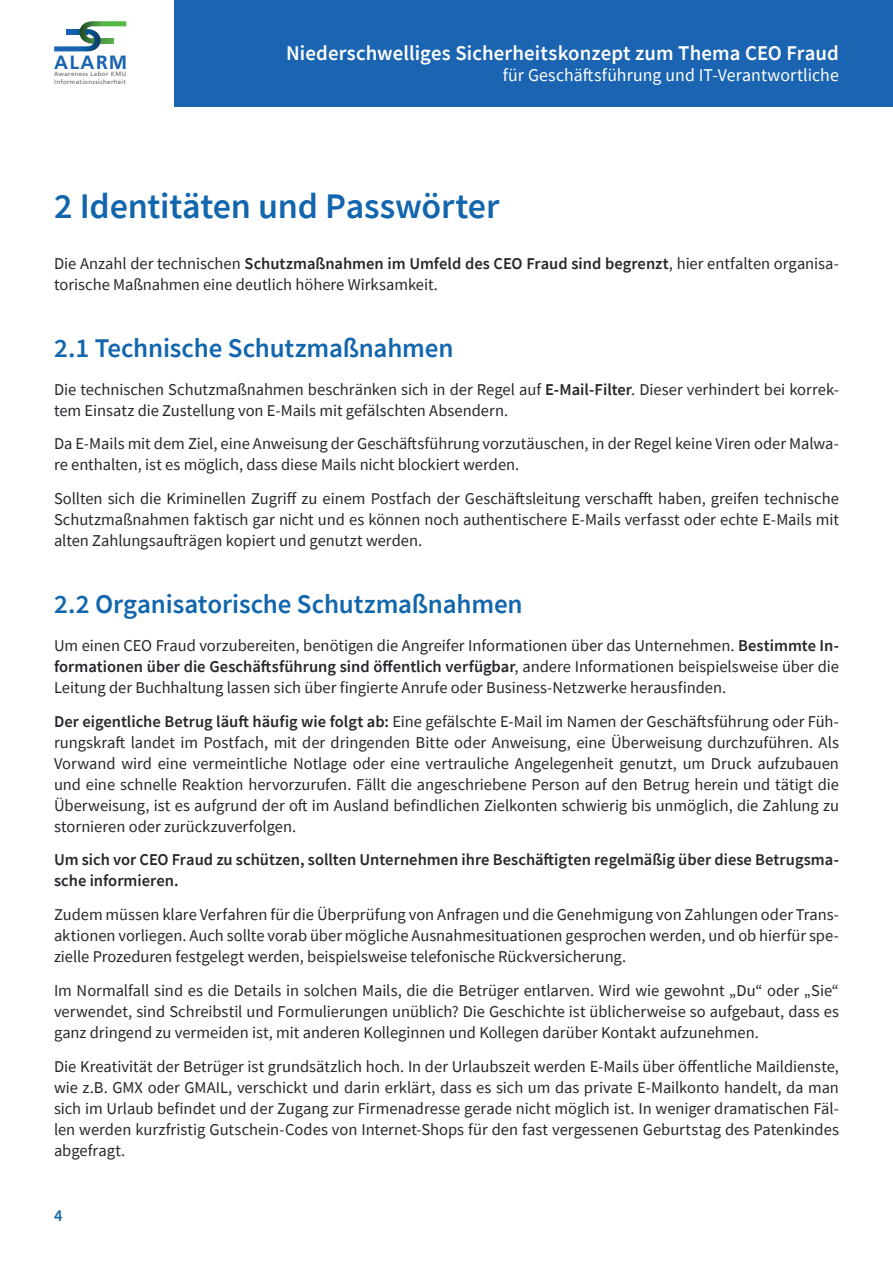
<style>
.page{position:relative;width:893px;height:1263px;background:#fff}
.page>*{position:absolute;margin:0;border:0;box-sizing:border-box;transform-origin:0 0}
.heading1{font:600 36px "Source Sans Pro";letter-spacing:-.005em;color:#1266ad}
.heading2{font:600 27px "Source Sans Pro";letter-spacing:-.005em;color:#1266ad}
.t1{font:600 21px "Source Sans Pro";letter-spacing:.005em;color:#fff}
.t2{font:700 20.1px "Frutiger";letter-spacing:.06em;color:#1964b1}
.t3{font:18px "Source Sans Pro";letter-spacing:.005em;color:#fff}
.Normal_11_pt{font:16.5px/21px "Source Sans Pro";color:#25272c;text-align:justify}
.Normal_11_pt-2{font:600 16.5px/21px "Source Sans Pro";color:#25272c}
.t4{font:600 16.5px "Source Sans Pro";color:#1266ad}
.t5{font:6.45px "Frutiger";letter-spacing:.06em;color:#5d6162}
.s1{font-weight:600}
</style>
<div class="page">
<svg style="left:54px;top:21px;width:72px;height:30px"></svg>
<div style="left:174px;top:0;width:719px;height:106px;background:#1a64b1"></div>
<p class="t2" style="left:54px;top:50px;width:75px">ALARM</p>
<p class="t5" style="left:54px;top:78px;width:73px">Informationssicherheit</p>
<p class="t5" style="left:54px;top:70px;width:73px">Awareness Labor KMU</p>
<p class="t1" style="left:286px;top:39px;width:554px">Niederschwelliges Sicherheitskonzept zum Thema CEO Fraud</p>
<p class="t3" style="left:503px;top:63px;width:338px">für Geschäftsführung und IT-Verantwortliche</p>
<p class="heading1" style="left:54px;top:183px;width:447px">2 Identitäten und Passwörter</p>
<p class="Normal_11_pt" style="left:54px;top:253px;width:786px">Die Anzahl der technischen <span class="s1">Schutzmaßnahmen im Umfeld des CEO Fraud sind begrenzt</span>, hier entfalten organisa&shy;torische Maßnahmen eine deutlich höhere Wirksamkeit.</p>
<p class="heading2" style="left:54px;top:330px;width:401px">2.1 Technische Schutzmaßnahmen</p>
<p class="Normal_11_pt" style="left:54px;top:379px;width:786px">Die technischen Schutzmaßnahmen beschränken sich in der Regel auf <span class="s1">E-Mail-Filter</span>. Dieser verhindert bei korrek&shy;tem Einsatz die Zustellung von E-Mails mit gefälschten Absendern.</p>
<p class="Normal_11_pt" style="left:54px;top:433px;width:786px">Da E-Mails mit dem Ziel, eine Anweisung der Geschäftsführung vorzutäuschen, in der Regel keine Viren oder Malwa&shy;re enthalten, ist es möglich, dass diese Mails nicht blockiert werden.</p>
<p class="Normal_11_pt" style="left:54px;top:488px;width:786px">Sollten sich die Kriminellen Zugriff zu einem Postfach der Geschäftsleitung verschafft haben, greifen technische Schutzmaßnahmen faktisch gar nicht und es können noch authentischere E-Mails verfasst oder echte E-Mails mit alten Zahlungsaufträgen kopiert und genutzt werden.</p>
<p class="heading2" style="left:54px;top:586px;width:470px">2.2 Organisatorische Schutzmaßnahmen</p>
<p class="Normal_11_pt" style="left:54px;top:635px;width:786px">Um einen CEO Fraud vorzubereiten, benötigen die Angreifer Informationen über das Unternehmen. <span class="s1">Bestimmte In&shy;formationen über die Geschäftsführung sind öffentlich verfügbar</span>, andere Informationen beispielsweise über die Leitung der Buchhaltung lassen sich über fingierte Anrufe oder Business-Netzwerke herausfinden.</p>
<p class="Normal_11_pt" style="left:54px;top:710px;width:786px"><span class="s1">Der eigentliche Betrug läuft häufig wie folgt ab:</span> Eine gefälschte E-Mail im Namen der Geschäftsführung oder Füh&shy;rungskraft landet im Postfach, mit der dringenden Bitte oder Anweisung, eine Überweisung durchzuführen. Als Vorwand wird eine vermeintliche Notlage oder eine vertrauliche Angelegenheit genutzt, um Druck aufzubauen und eine schnelle Reaktion hervorzurufen. Fällt die angeschriebene Person auf den Betrug herein und tätigt die Überweisung, ist es aufgrund der oft im Ausland befindlichen Zielkonten schwierig bis unmöglich, die Zahlung zu stornieren oder zurückzuverfolgen.</p>
<p class="Normal_11_pt-2" style="left:54px;top:849px;width:786px">Um sich vor CEO Fraud zu schützen, sollten Unternehmen ihre Beschäftigten regelmäßig über diese Betrugsma&shy;sche informieren.</p>
<p class="Normal_11_pt" style="left:54px;top:904px;width:786px">Zudem müssen klare Verfahren für die Überprüfung von Anfragen und die Genehmigung von Zahlungen oder Trans&shy;aktionen vorliegen. Auch sollte vorab über mögliche Ausnahmesituationen gesprochen werden, und ob hierfür spe&shy;zielle Prozeduren festgelegt werden, beispielsweise telefonische Rückversicherung.</p>
<p class="Normal_11_pt" style="left:54px;top:980px;width:786px">Im Normalfall sind es die Details in solchen Mails, die die Betrüger entlarven. Wird wie gewohnt „Du“ oder „Sie“ verwendet, sind Schreibstil und Formulierungen unüblich? Die Geschichte ist üblicherweise so aufgebaut, dass es ganz dringend zu vermeiden ist, mit anderen Kolleginnen und Kollegen darüber Kontakt aufzunehmen.</p>
<p class="Normal_11_pt" style="left:54px;top:1055px;width:786px">Die Kreativität der Betrüger ist grundsätzlich hoch. In der Urlaubszeit werden E-Mails über öffentliche Maildienste, wie z.B. GMX oder GMAIL, verschickt und darin erklärt, dass es sich um das private E-Mailkonto handelt, da man sich im Urlaub befindet und der Zugang zur Firmenadresse gerade nicht möglich ist. In weniger dramatischen Fäl&shy;len werden kurzfristig Gutschein-Codes von Internet-Shops für den fast vergessenen Geburtstag des Patenkindes abgefragt.</p>
<p class="t4" style="left:54px;top:1205px;width:10px">4</p>
</div>
